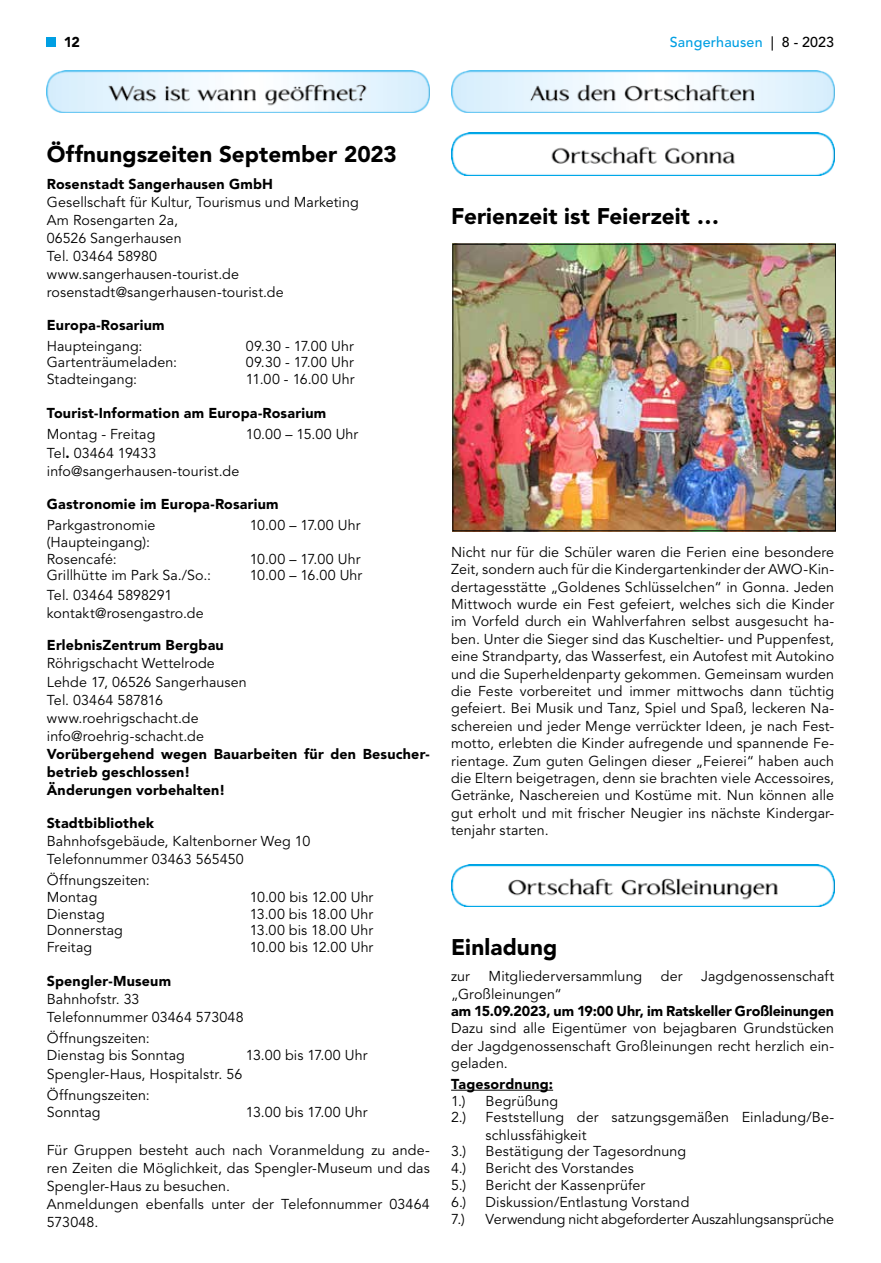
<style>
.page{position:relative;width:881px;height:1263px;background:#fff}
.page>*{position:absolute;margin:0;border:0;box-sizing:border-box;transform-origin:0 0}
.t1{font:900 22.5px "Avenir LT";letter-spacing:.005em;color:#000}
.t2{font:14.25px/17.4px "Avenir LT";letter-spacing:.005em;color:#000}
.t3{font:900 14.25px/18.1px "Avenir LT";letter-spacing:.015em;color:#000}
.t4{font:900 14.25px "Avenir LT";letter-spacing:-.005em;color:#000}
.t5{font:500 14.25px "Avenir LT";letter-spacing:.01em;color:#009fe3}
.s1{color:#000}
.s2{font-weight:900}
</style>
<div class="page">
<div style="left:47px;top:37px;width:9px;height:9px;background:#009fe3"></div>
<img style="left:451px;top:70px;width:382px;height:43px">
<img style="left:451px;top:133px;width:382px;height:42px">
<img style="left:454px;top:246px;width:379px;height:283px">
<div style="left:452px;top:244px;width:383px;height:287px;border:1px solid #000"></div>
<img style="left:451px;top:864px;width:382px;height:43px">
<hr style="left:451px;top:1090px;width:102px;height:1px;background:#000">
<img style="left:47px;top:70px;width:382px;height:43px">
<p class="t3" style="left:64px;top:33px;width:18px">12</p>
<p class="t5" style="left:669px;top:34px;width:166px">Sangerhausen <span class="s1">| 8 - 2023</span></p>
<h1 class="t1" style="left:47px;top:140px;width:351px">Öffnungszeiten September 2023</h1>
<p class="t3" style="left:47px;top:174px;width:227px">Rosenstadt Sangerhausen GmbH</p>
<p class="t2" style="left:47px;top:193px;width:313px;line-height:18.1px">Gesellschaft für Kultur, Tourismus und Marketing<br>Am Rosengarten 2a,<br>06526 Sangerhausen<br>Tel. 03464 58980<br>www.sangerhausen-tourist.de rosenstadt@sangerhausen-tourist.de</p>
<p class="t3" style="left:47px;top:316px;width:119px">Europa-Rosarium</p>
<p class="t2" style="left:47px;top:337px;width:97px">Haupteingang:</p>
<p class="t2" style="left:246px;top:337px;width:109px">09.30 - 17.00 Uhr</p>
<p class="t2" style="left:47px;top:354px;width:132px">Gartenträumeladen:</p>
<p class="t2" style="left:246px;top:354px;width:109px">09.30 - 17.00 Uhr</p>
<p class="t2" style="left:47px;top:371px;width:92px">Stadteingang:</p>
<p class="t2" style="left:246px;top:371px;width:110px">11.00 - 16.00 Uhr</p>
<p class="t3" style="left:47px;top:404px;width:281px">Tourist-Information am Europa-Rosarium</p>
<p class="t2" style="left:47px;top:426px;width:110px">Montag - Freitag</p>
<p class="t2" style="left:246px;top:426px;width:114px">10.00 – 15.00 Uhr</p>
<p class="t2" style="left:47px;top:445px;width:194px;line-height:18.1px">Tel<span class="s2">.</span> 03464 19433 info@sangerhausen-tourist.de</p>
<p class="t3" style="left:47px;top:495px;width:233px">Gastronomie im Europa-Rosarium</p>
<p class="t2" style="left:47px;top:516px;width:110px">Parkgastronomie (Haupteingang):</p>
<p class="t2" style="left:250px;top:516px;width:112px">10.00 – 17.00 Uhr</p>
<p class="t2" style="left:47px;top:550px;width:71px">Rosencafé:</p>
<p class="t2" style="left:250px;top:550px;width:112px">10.00 – 17.00 Uhr</p>
<p class="t2" style="left:47px;top:567px;width:166px">Grillhütte im Park Sa./So.:</p>
<p class="t2" style="left:250px;top:567px;width:114px">10.00 – 16.00 Uhr</p>
<p class="t2" style="left:47px;top:586px;width:158px;line-height:18.1px">Tel. 03464 5898291 kontakt@rosengastro.de</p>
<p class="t3" style="left:47px;top:636px;width:178px">ErlebnisZentrum Bergbau</p>
<p class="t2" style="left:47px;top:655px;width:201px;line-height:18.1px">Röhrigschacht Wettelrode<br>Lehde 17, 06526 Sangerhausen<br>Tel. 03464 587816 www.roehrigschacht.de info@roehrig-schacht.de</p>
<p class="t3" style="left:47px;top:745px;width:384px">Vorübergehend wegen Bauarbeiten für den Besucher&shy;betrieb geschlossen!<br>Änderungen vorbehalten!</p>
<p class="t3" style="left:47px;top:814px;width:109px">Stadtbibliothek</p>
<p class="t2" style="left:47px;top:832px;width:265px;line-height:18.1px">Bahnhofsgebäude, Kaltenborner Weg 10<br>Telefonnummer 03463 565450</p>
<p class="t2" style="left:47px;top:872px;width:104px;line-height:16.8px">Öffnungszeiten:<br>Montag</p>
<p class="t2" style="left:250px;top:888px;width:125px">10.00 bis 12.00 Uhr</p>
<p class="t2" style="left:47px;top:905px;width:59px">Dienstag</p>
<p class="t2" style="left:250px;top:905px;width:125px">13.00 bis 18.00 Uhr</p>
<p class="t2" style="left:47px;top:922px;width:78px">Donnerstag</p>
<p class="t2" style="left:250px;top:922px;width:125px">13.00 bis 18.00 Uhr</p>
<p class="t2" style="left:47px;top:939px;width:47px">Freitag</p>
<p class="t2" style="left:250px;top:939px;width:125px">10.00 bis 12.00 Uhr</p>
<p class="t3" style="left:47px;top:972px;width:126px">Spengler-Museum</p>
<p class="t2" style="left:47px;top:990px;width:198px;line-height:18.1px">Bahnhofstr. 33<br>Telefonnummer 03464 573048</p>
<p class="t2" style="left:47px;top:1030px;width:139px;line-height:16.8px">Öffnungszeiten:<br>Dienstag bis Sonntag</p>
<p class="t2" style="left:246px;top:1047px;width:123px">13.00 bis 17.00 Uhr</p>
<p class="t2" style="left:47px;top:1064px;width:197px;line-height:20.9px">Spengler-Haus, Hospitalstr. 56<br>Öffnungszeiten:</p>
<p class="t2" style="left:47px;top:1104px;width:55px">Sonntag</p>
<p class="t2" style="left:246px;top:1104px;width:123px">13.00 bis 17.00 Uhr</p>
<p class="t2" style="left:47px;top:1141px;width:384px;line-height:18.1px">Für Gruppen besteht auch nach Voranmeldung zu ande&shy;ren Zeiten die Möglichkeit, das Spengler-Museum und das Spengler-Haus zu besuchen.<br>Anmeldungen ebenfalls unter der Telefonnummer 03464<br>573048.</p>
<h1 class="t1" style="left:451px;top:202px;width:269px">Ferienzeit ist Feierzeit …</h1>
<p class="t2" style="left:451px;top:544px;width:384px;text-align:justify">Nicht nur für die Schüler waren die Ferien eine besondere Zeit, sondern auch für die Kindergartenkinder der AWO-Kin&shy;dertagesstätte „Goldenes Schlüsselchen“ in Gonna. Jeden Mittwoch wurde ein Fest gefeiert, welches sich die Kinder im Vorfeld durch ein Wahlverfahren selbst ausgesucht ha&shy;ben. Unter die Sieger sind das Kuscheltier- und Puppenfest, eine Strandparty, das Wasserfest, ein Autofest mit Autokino und die Superheldenparty gekommen. Gemeinsam wurden die Feste vorbereitet und immer mittwochs dann tüchtig gefeiert. Bei Musik und Tanz, Spiel und Spaß, leckeren Na&shy;schereien und jeder Menge verrückter Ideen, je nach Fest&shy;motto, erlebten die Kinder aufregende und spannende Fe&shy;rientage. Zum guten Gelingen dieser „Feierei“ haben auch die Eltern beigetragen, denn sie brachten viele Accessoires, Getränke, Naschereien und Kostüme mit. Nun können alle gut erholt und mit frischer Neugier ins nächste Kindergar&shy;tenjahr starten.</p>
<h1 class="t1" style="left:451px;top:934px;width:108px">Einladung</h1>
<p class="t2" style="left:451px;top:968px;width:20px">zur</p>
<p class="t2" style="left:488px;top:968px;width:155px">Mitgliederversammlung</p>
<p class="t2" style="left:660px;top:968px;width:23px">der</p>
<p class="t2" style="left:701px;top:968px;width:134px">Jagdgenossenschaft</p>
<p class="t2" style="left:451px;top:985px;width:112px">„Großleinungen“</p>
<p class="t4" style="left:451px;top:1002px;width:384px">am 15.09.2023, um 19:00 Uhr, im Ratskeller Großleinungen</p>
<p class="t2" style="left:451px;top:1020px;width:384px;text-align:justify">Dazu sind alle Eigentümer von bejagbaren Grundstücken der Jagdgenossenschaft Großleinungen recht herzlich ein&shy;geladen.</p>
<p class="t3" style="left:451px;top:1075px;width:103px">Tagesordnung:</p>
<p class="t2" style="left:451px;top:1092px;width:16px">1.)</p>
<p class="t2" style="left:485px;top:1092px;width:74px">Begrüßung</p>
<p class="t2" style="left:451px;top:1109px;width:17px">2.)</p>
<p class="t2" style="left:485px;top:1109px;width:350px">Feststellung der satzungsgemäßen Einladung/Be&shy;schlussfähigkeit</p>
<p class="t2" style="left:451px;top:1143px;width:17px">3.)</p>
<p class="t2" style="left:485px;top:1143px;width:202px">Bestätigung der Tagesordnung</p>
<p class="t2" style="left:451px;top:1160px;width:17px">4.)</p>
<p class="t2" style="left:485px;top:1160px;width:150px">Bericht des Vorstandes</p>
<p class="t2" style="left:451px;top:1177px;width:17px">5.)</p>
<p class="t2" style="left:485px;top:1177px;width:161px">Bericht der Kassenprüfer</p>
<p class="t2" style="left:451px;top:1194px;width:17px">6.)</p>
<p class="t2" style="left:485px;top:1194px;width:205px">Diskussion/Entlastung Vorstand</p>
<p class="t2" style="left:451px;top:1211px;width:15px">7.)</p>
<p class="t2" style="left:485px;top:1211px;width:350px">Verwendung nicht abgeforderter Auszahlungsansprüche</p>
</div>
